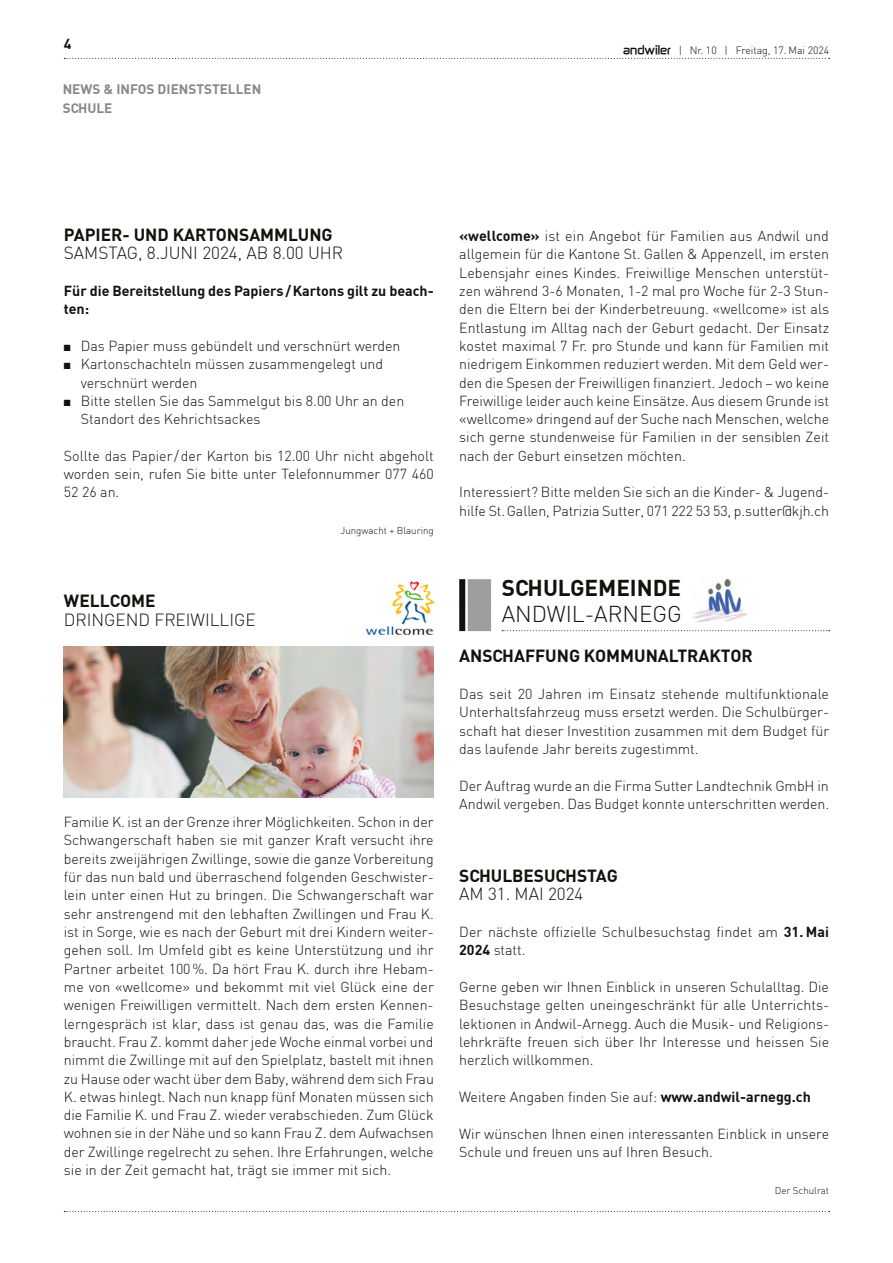
<style>
.page{position:relative;width:893px;height:1263px;background:#fff}
.page>*{position:absolute;margin:0;border:0;box-sizing:border-box;transform-origin:0 0}
.t1{font:700 22.5px "DIN";color:#12120d}
.t2{font:300 22.5px "DIN";color:#12120d}
.t3{font:700 17.25px "DIN";color:#12120d}
.t4{font:300 17.25px "DIN";color:#12120d}
.t5{font:300 14.25px/18.3px "DIN";color:#12120d}
.t6{font:700 14.25px/18.3px "DIN";color:#12120d}
.t7{font:700 13.5px/18.3px "DIN";color:#878988}
.t8{font:300 10.5px "DIN";color:#12120d}
.t9{font:300 9.75px "DIN";color:#12120d}
.s1{font-family:"Zekton";font-weight:700}
.s2{font-weight:700}
</style>
<div class="page">
<svg style="left:64px;top:58px;width:766px;height:1px"></svg>
<svg style="left:64px;top:1211px;width:766px;height:1px"></svg>
<div style="left:459px;top:579px;width:6px;height:27px;background:#12120d"></div>
<div style="left:468px;top:579px;width:23px;height:27px;background:#9d9e9e"></div>
<div style="left:459px;top:605px;width:6px;height:26px;background:#12120d"></div>
<div style="left:468px;top:605px;width:23px;height:26px;background:#9d9e9e"></div>
<svg style="left:502px;top:630px;width:328px;height:1px"></svg>
<img style="left:692px;top:579px;width:55px;height:43px">
<img style="left:367px;top:581px;width:67px;height:54px">
<img style="left:64px;top:646px;width:370px;height:152px">
<p class="t6" style="left:64px;top:34px;width:9px">4</p>
<p class="t7" style="left:63px;top:80px;width:200px">NEWS &amp; INFOS DIENSTSTELLEN<br>SCHULE</p>
<p class="t8" style="left:623px;top:44px;width:207px"><span class="s1">andwiler</span> | Nr. 10 | Freitag, 17. Mai 2024</p>
<p class="t3" style="left:64px;top:223px;width:270px">PAPIER- UND KARTONSAMMLUNG</p>
<p class="t4" style="left:64px;top:242px;width:281px">SAMSTAG, 8.JUNI 2024, AB 8.00 UHR</p>
<p class="t6" style="left:64px;top:281px;width:371px">Für die Bereitstellung des Papiers/Kartons gilt zu beach&shy;ten:</p>
<p class="t5" style="left:64px;top:336px;width:338px">■ Das Papier muss gebündelt und verschnürt werden</p>
<p class="t5" style="left:81px;top:355px;width:304px;text-indent:-17px">■ Kartonschachteln müssen zusammengelegt und verschnürt werden</p>
<p class="t5" style="left:81px;top:391px;width:325px;text-indent:-17px">■ Bitte stellen Sie das Sammelgut bis 8.00 Uhr an den<br>Standort des Kehrichtsackes</p>
<p class="t5" style="left:64px;top:446px;width:371px;text-align:justify">Sollte das Papier /der Karton bis 12.00 Uhr nicht abgeholt worden sein, rufen Sie bitte unter Telefonnummer 077 460<br>52 26 an.</p>
<p class="t9" style="left:341px;top:525px;width:95px">Jungwacht + Blauring</p>
<p class="t3" style="left:64px;top:590px;width:93px">WELLCOME</p>
<p class="t4" style="left:64px;top:609px;width:193px">DRINGEND FREIWILLIGE</p>
<p class="t5" style="left:64px;top:813px;width:372px;text-align:justify">Familie K. ist an der Grenze ihrer Möglichkeiten. Schon in der Schwangerschaft haben sie mit ganzer Kraft versucht ihre bereits zweijährigen Zwillinge, sowie die ganze Vorbereitung für das nun bald und überraschend folgenden Geschwister&shy;lein unter einen Hut zu bringen. Die Schwangerschaft war sehr anstrengend mit den lebhaften Zwillingen und Frau K. ist in Sorge, wie es nach der Geburt mit drei Kindern weiter&shy;gehen soll. Im Umfeld gibt es keine Unterstützung und ihr Partner arbeitet 100%. Da hört Frau K. durch ihre Hebam&shy;me von «wellcome» und bekommt mit viel Glück eine der wenigen Freiwilligen vermittelt. Nach dem ersten Kennen&shy;lerngespräch ist klar, dass ist genau das, was die Familie braucht. Frau Z. kommt daher jede Woche einmal vorbei und nimmt die Zwillinge mit auf den Spielplatz, bastelt mit ihnen zu Hause oder wacht über dem Baby, während dem sich Frau K. etwas hinlegt. Nach nun knapp fünf Monaten müssen sich die Familie K. und Frau Z. wieder verabschieden. Zum Glück wohnen sie in der Nähe und so kann Frau Z. dem Aufwachsen der Zwillinge regelrecht zu sehen. Ihre Erfahrungen, welche sie in der Zeit gemacht hat, trägt sie immer mit sich.</p>
<p class="t5" style="left:459px;top:227px;width:372px;text-align:justify"><span class="s2">«wellcome»</span> ist ein Angebot für Familien aus Andwil und allgemein für die Kantone St. Gallen &amp; Appenzell, im ersten Lebensjahr eines Kindes. Freiwillige Menschen unterstüt&shy;zen während 3-6 Monaten, 1-2 mal pro Woche für 2-3 Stun&shy;den die Eltern bei der Kinderbetreuung. «wellcome» ist als Entlastung im Alltag nach der Geburt gedacht. Der Einsatz kostet maximal 7 Fr. pro Stunde und kann für Familien mit niedrigem Einkommen reduziert werden. Mit dem Geld wer&shy;den die Spesen der Freiwilligen finanziert. Jedoch – wo keine Freiwillige leider auch keine Einsätze. Aus diesem Grunde ist «wellcome» dringend auf der Suche nach Menschen, welche sich gerne stundenweise für Familien in der sensiblen Zeit nach der Geburt einsetzen möchten.</p>
<p class="t5" style="left:459px;top:483px;width:371px">Interessiert? Bitte melden Sie sich an die Kinder- &amp; Jugend&shy;hilfe St.Gallen, Patrizia Sutter, 071 222 53 53, p.sutter@kjh.ch</p>
<h1 class="t1" style="left:502px;top:573px;width:181px">SCHULGEMEINDE</h1>
<h1 class="t2" style="left:502px;top:600px;width:181px">ANDWIL-ARNEGG</h1>
<p class="t3" style="left:459px;top:645px;width:295px">ANSCHAFFUNG KOMMUNALTRAKTOR</p>
<p class="t5" style="left:459px;top:684px;width:371px;text-align:justify">Das seit 20 Jahren im Einsatz stehende multifunktionale Unterhaltsfahrzeug muss ersetzt werden. Die Schulbürger&shy;schaft hat dieser Investition zusammen mit dem Budget für das laufende Jahr bereits zugestimmt.</p>
<p class="t5" style="left:459px;top:776px;width:372px">Der Auftrag wurde an die Firma Sutter Landtechnik GmbH in<br>Andwil vergeben. Das Budget konnte unterschritten werden.</p>
<p class="t3" style="left:459px;top:864px;width:160px">SCHULBESUCHSTAG</p>
<p class="t4" style="left:459px;top:884px;width:126px">AM 31. MAI 2024</p>
<p class="t5" style="left:459px;top:923px;width:371px">Der nächste offizielle Schulbesuchstag findet am <span class="s2">31. Mai<br>2024</span> statt.</p>
<p class="t5" style="left:459px;top:977px;width:372px;text-align:justify">Gerne geben wir Ihnen Einblick in unseren Schulalltag. Die Besuchstage gelten uneingeschränkt für alle Unterrichts&shy;lektionen in Andwil-Arnegg. Auch die Musik- und Religions&shy;lehrkräfte freuen sich über Ihr Interesse und heissen Sie herzlich willkommen.</p>
<p class="t5" style="left:459px;top:1087px;width:353px">Weitere Angaben finden Sie auf: <span class="s2">www.andwil-arnegg.ch</span></p>
<p class="t5" style="left:459px;top:1124px;width:371px">Wir wünschen Ihnen einen interessanten Einblick in unsere<br>Schule und freuen uns auf Ihren Besuch.</p>
<p class="t9" style="left:775px;top:1184px;width:56px">Der Schulrat</p>
</div>
